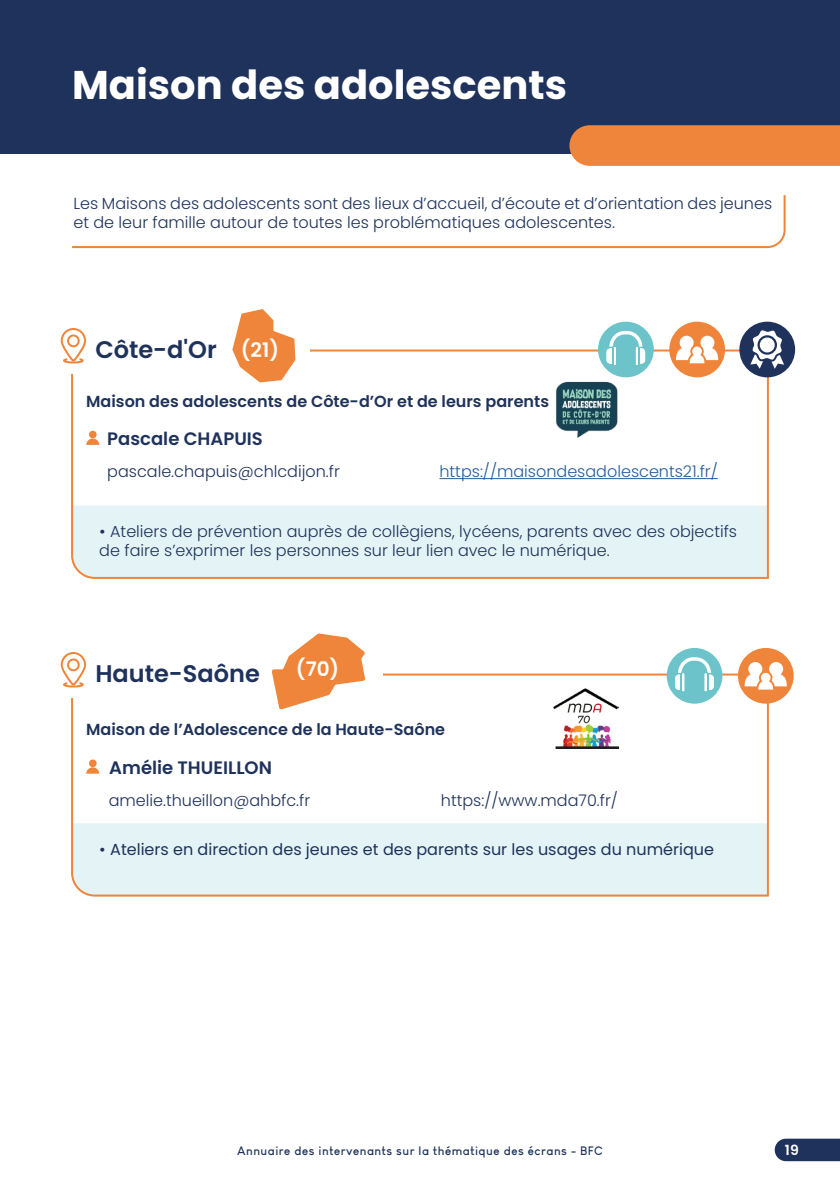
<style>
.page{position:relative;width:840px;height:1191px;background:#fff}
.page>*{position:absolute;margin:0;border:0;box-sizing:border-box;transform-origin:0 0}
.t1{font:700 40px "Poppins";color:#fff}
.t2{font:600 24px "Poppins";color:#1e325b}
.t3{font:600 20px "Poppins";color:#fff}
.t4{font:600 18px "Poppins";color:#1e325b}
.t5{font:300 16px/19.2px "Poppins";color:#1e325b}
.t6{font:600 16px "Poppins";color:#1e325b}
.t7{font:16px "Poppins";color:#1e325b}
.t8{font:300 16px "Poppins";color:#275b9b}
.t9{font:600 14px "Poppins";color:#fff}
.t10{font:700 12px "Louis George Cafe";letter-spacing:.04em;color:#1e325b}
.s1{font-size:20px;color:#fff}
.s2{font-weight:400}
</style>
<div class="page">
<svg style="left:774px;top:1138px;width:65px;height:23px"></svg>
<svg style="left:71px;top:672px;width:698px;height:225px"></svg>
<div style="left:0;top:0;width:839px;height:153px;background:#1e325b"></div>
<div style="left:569px;top:125px;width:270px;height:41px;background:#ef853b"></div>
<svg style="left:72px;top:195px;width:714px;height:54px"></svg>
<div style="left:51px;top:657px;width:331px;height:40px;background:#fff"></div>
<svg style="left:60px;top:652px;width:27px;height:36px"></svg>
<svg style="left:271px;top:633px;width:94px;height:76px"></svg>
<div style="left:89px;top:759px;width:8px;height:8px;background:#ef853b;border-radius:50%"></div>
<svg style="left:86px;top:767px;width:13px;height:6px"></svg>
<svg style="left:71px;top:348px;width:698px;height:231px"></svg>
<div style="left:51px;top:333px;width:258px;height:40px;background:#fff"></div>
<svg style="left:60px;top:328px;width:27px;height:36px"></svg>
<div style="left:89px;top:431px;width:8px;height:7px;background:#ef853b;border-radius:50%"></div>
<svg style="left:86px;top:438px;width:13px;height:7px"></svg>
<svg style="left:232px;top:309px;width:63px;height:73px"></svg>
<div style="left:669px;top:322px;width:55px;height:55px;background:#ef853b;border-radius:50%"></div>
<svg style="left:676px;top:336px;width:41px;height:27px"></svg>
<div style="left:737px;top:648px;width:56px;height:55px;background:#ef853b;border-radius:50%"></div>
<svg style="left:744px;top:662px;width:42px;height:27px"></svg>
<div style="left:597px;top:322px;width:56px;height:55px;background:#6cc4ca;border-radius:50%"></div>
<svg style="left:604px;top:331px;width:42px;height:34px"></svg>
<div style="left:666px;top:648px;width:56px;height:55px;background:#6cc4ca;border-radius:50%"></div>
<svg style="left:673px;top:657px;width:41px;height:35px"></svg>
<div style="left:739px;top:322px;width:55px;height:55px;background:#1e325b;border-radius:50%"></div>
<svg style="left:750px;top:330px;width:33px;height:39px"></svg>
<div style="left:759px;top:337px;width:15px;height:15px;background:#fff;border-radius:50%"></div>
<img style="left:553px;top:381px;width:65px;height:57px">
<img style="left:553px;top:688px;width:65px;height:60px">
<h1 class="t1" style="left:72px;top:61px;width:496px">Maison des adolescents</h1>
<p class="t5" style="left:73px;top:194px;width:700px">Les Maisons des adolescents sont des lieux d’accueil, d’écoute et d’orientation des jeunes et de leur famille autour de toutes les problématiques adolescentes.</p>
<h2 class="t2" style="left:95px;top:336px;width:185px">Côte-d'Or <span class="s1">(21)</span></h2>
<p class="t6" style="left:86px;top:392px;width:464px">Maison des adolescents de Côte-d’Or et de leurs parents</p>
<p class="t4" style="left:107px;top:428px;width:157px">Pascale CHAPUIS</p>
<p class="t5" style="left:107px;top:462px;width:234px">pascale.chapuis@chlcdijon.fr</p>
<p class="t8" style="left:439px;top:462px;width:280px">https://maisondesadolescents21.fr/</p>
<p class="t5" style="left:99px;top:522px;width:639px"><span class="s2">•</span> Ateliers de prévention auprès de collègiens, lycéens, parents avec des objectifs de faire s’exprimer les personnes sur leur lien avec le numérique.</p>
<h2 class="t2" style="left:95px;top:660px;width:166px">Haute-Saône</h2>
<p class="t3" style="left:296px;top:657px;width:45px">(70)</p>
<p class="t6" style="left:86px;top:720px;width:360px">Maison de l’Adolescence de la Haute-Saône</p>
<p class="t4" style="left:109px;top:757px;width:164px">Amélie THUEILLON</p>
<p class="t5" style="left:109px;top:791px;width:203px">amelie.thueillon@ahbfc.fr</p>
<p class="t5" style="left:440px;top:791px;width:178px">https://www.mda70.fr/</p>
<p class="t7" style="left:99px;top:840px;width:616px">• Ateliers en direction des jeunes et des parents sur les usages du numérique</p>
<p class="t10" style="left:237px;top:1142px;width:367px">Annuaire des intervenants sur la thématique des écrans - BFC</p>
<p class="t9" style="left:784px;top:1141px;width:15px">19</p>
</div>
